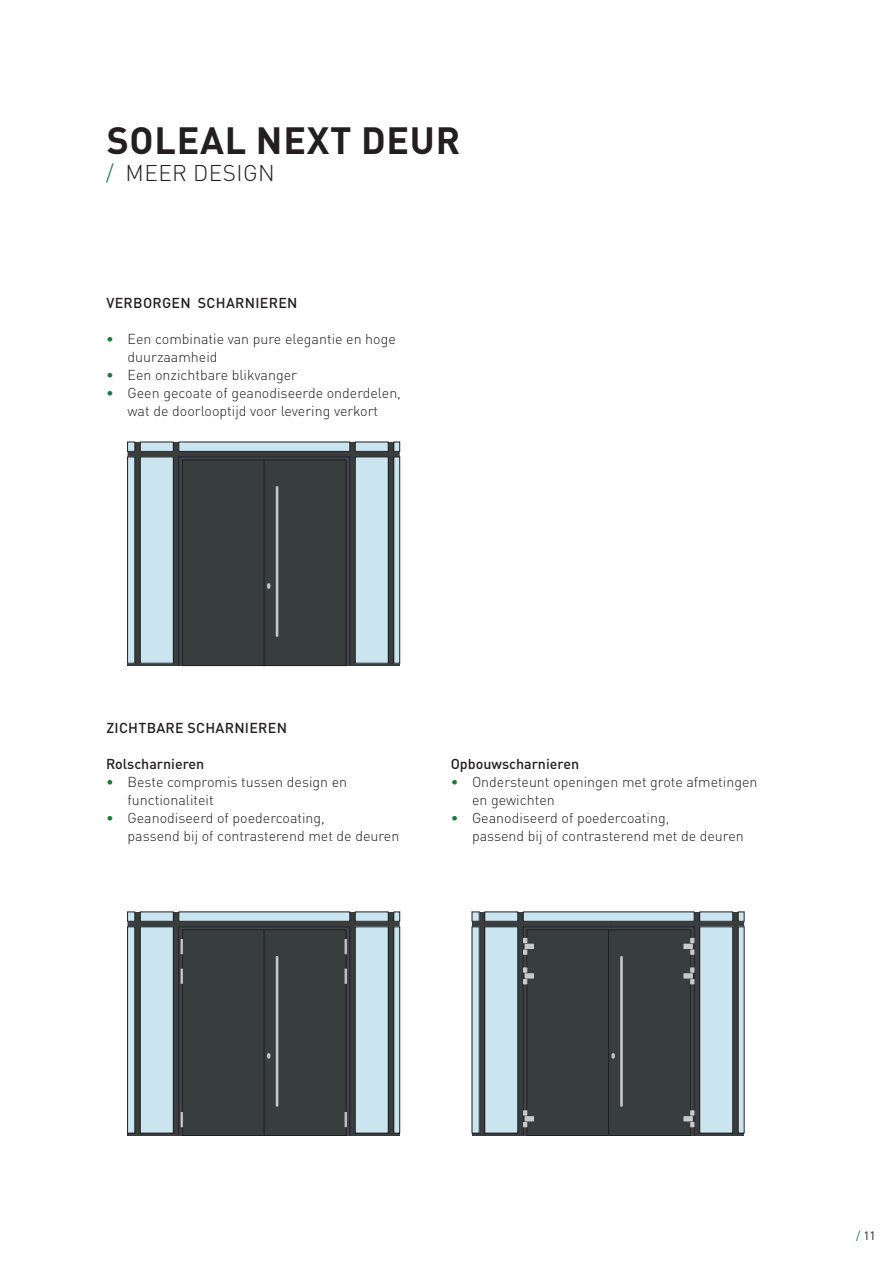
<style>
.page{position:relative;width:893px;height:1263px;background:#fff}
.page>*{position:absolute;margin:0;border:0;box-sizing:border-box;transform-origin:0 0}
.Product_Title{font:700 37.5px "DIN Pro";letter-spacing:.02em;color:#231f20}
.Product_Subtitle{font:300 22.5px "DIN Pro";letter-spacing:.02em;color:#231f20}
.t1{font:300 14.25px/18px "DIN Pro";color:#231f20}
.Bodytext_title{font:500 14.25px "DIN Pro";letter-spacing:.02em;color:#231f20}
.Bodytext{font:500 14.25px "DIN Pro";color:#231f20}
.t2{font:12px "DIN Pro";color:#231f20}
.s1{color:#157a3d}
</style>
<div class="page">
<svg style="left:472px;top:911px;width:272px;height:225px;background:#636d71"></svg>
<div style="left:683px;top:1116px;width:10px;height:5px;background:#c7c8ca"></div>
<svg style="left:128px;top:442px;width:272px;height:225px;background:#626c70"></svg>
<svg style="left:128px;top:911px;width:272px;height:225px;background:#626c70"></svg>
<p class="Product_Title" style="left:107px;top:109px;width:355px">SOLEAL NEXT DEUR</p>
<p class="Product_Subtitle" style="left:106px;top:156px;width:170px"><span class="s1">/</span> MEER DESIGN</p>
<p class="Bodytext_title" style="left:106px;top:291px;width:193px">VERBORGEN SCHARNIEREN</p>
<p class="t1" style="left:128px;top:328px;width:270px;text-indent:-21px"><span class="s1">•</span> Een combinatie van pure elegantie en hoge duurzaamheid</p>
<p class="t1" style="left:106px;top:364px;width:192px"><span class="s1">•</span> Een onzichtbare blikvanger</p>
<p class="t1" style="left:106px;top:382px;width:296px;text-align:center"><span class="s1">•</span> Geen gecoate of geanodiseerde onderdelen, wat de doorlooptijd voor levering verkort</p>
<p class="Bodytext_title" style="left:106px;top:716px;width:182px">ZICHTBARE SCHARNIEREN</p>
<p class="Bodytext" style="left:106px;top:752px;width:100px">Rolscharnieren</p>
<p class="t1" style="left:128px;top:772px;width:221px;text-indent:-21px"><span class="s1">•</span> Beste compromis tussen design en functionaliteit</p>
<p class="t1" style="left:128px;top:808px;width:273px;text-indent:-21px"><span class="s1">•</span> Geanodiseerd of poedercoating,<br>passend bij of contrasterend met de deuren</p>
<p class="Bodytext" style="left:451px;top:752px;width:130px">Opbouwscharnieren</p>
<p class="t1" style="left:472px;top:772px;width:287px;text-indent:-21px"><span class="s1">•</span> Ondersteunt openingen met grote afmetingen en gewichten</p>
<p class="t1" style="left:472px;top:808px;width:273px;text-indent:-21px"><span class="s1">•</span> Geanodiseerd of poedercoating,<br>passend bij of contrasterend met de deuren</p>
<p class="t2" style="left:856px;top:1226px;width:21px"><span class="s1">/</span> 11</p>
</div>
